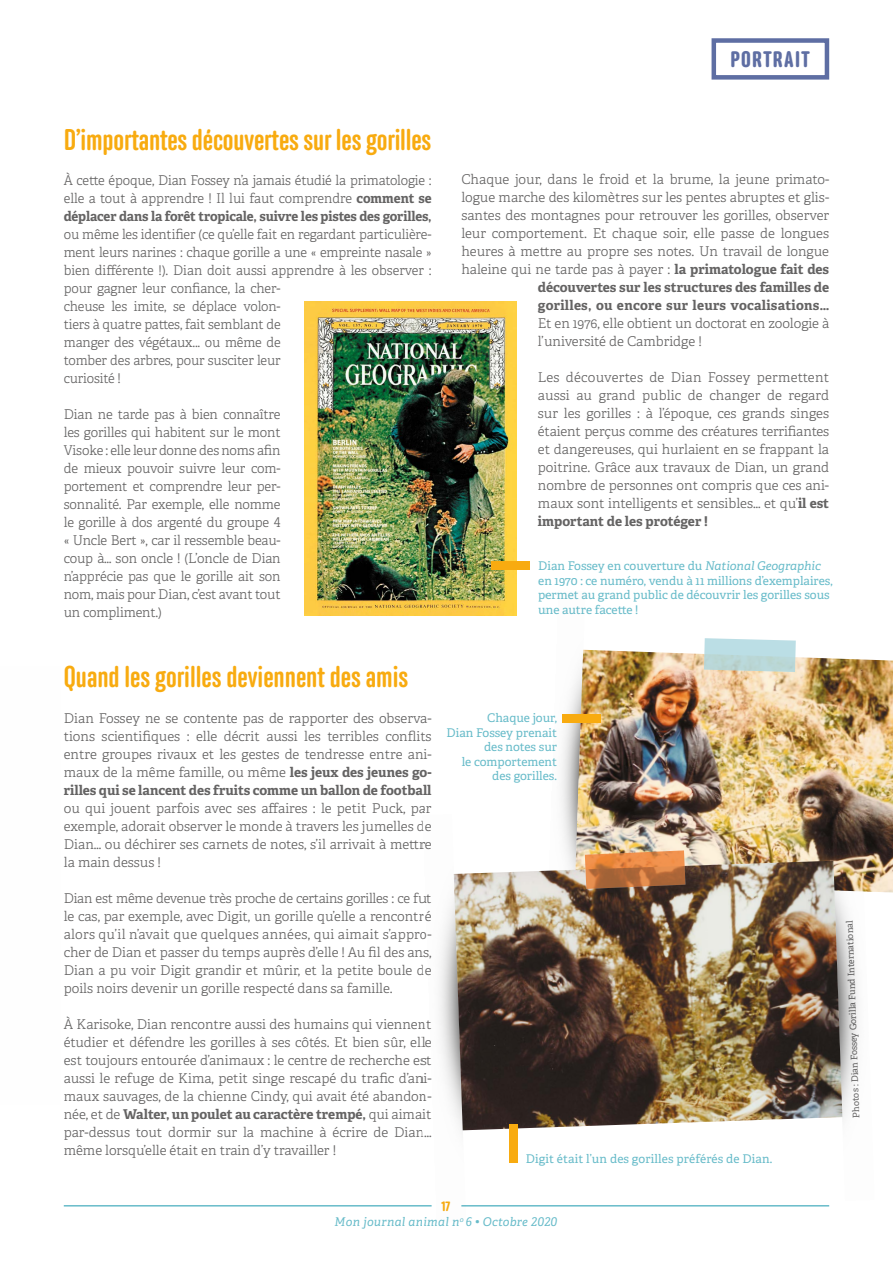
<style>
.page{position:relative;width:893px;height:1263px;background:#fff}
.page>*{position:absolute;margin:0;border:0;box-sizing:border-box;transform-origin:0 0}
.t1{font:500 30px "Anchor";letter-spacing:-.005em;color:#f8ab10}
.t2{font:600 22.5px "Anchor";letter-spacing:.06em;color:#5e6ea3}
.t3{font:300 13.5px/18px "Adelle";letter-spacing:-.005em;color:#646363;text-align:justify}
.t4{font:600 13.5px "Anchor";color:#f8ab10}
.t5{font:12px/14.4px "Adelle";color:#67bbc9}
.t6{font:italic 12px "Adelle";letter-spacing:.03em;color:#67bbc9}
.t7{font:9px "Adelle";color:#646363}
.s1{font-weight:700}
.s2{font-style:italic}
</style>
<div class="page">
<hr style="left:64px;top:1205px;width:368px;height:1px;background:#67bbc9">
<hr style="left:461px;top:1205px;width:368px;height:1px;background:#67bbc9">
<div style="left:711px;top:38px;width:118px;height:42px;border:4px solid #5e6ea3"></div>
<img style="left:305px;top:301px;width:211px;height:315px">
<div style="left:491px;top:562px;width:39px;height:8px;background:#f8ab10"></div>
<img style="left:561px;top:649px;width:24px;height:212px">
<img style="left:575px;top:650px;width:318px;height:242px">
<svg style="left:704px;top:638px;width:92px;height:34px"></svg>
<div style="left:563px;top:715px;width:38px;height:8px;background:#f8ab10"></div>
<img style="left:831px;top:792px;width:43px;height:327px">
<img style="left:422px;top:874px;width:44px;height:333px">
<img style="left:454px;top:861px;width:388px;height:269px">
<div style="left:509px;top:1124px;width:8px;height:39px;background:#f8ab10"></div>
<svg style="left:585px;top:850px;width:100px;height:39px"></svg>
<h2 class="t2" style="left:730px;top:46px;width:81px">PORTRAIT</h2>
<h1 class="t1" style="left:64px;top:122px;width:369px">D’importantes découvertes sur les gorilles</h1>
<p class="t3" style="left:64px;top:171px;width:369px">À cette époque, Dian Fossey n’a jamais étudié la primatologie : elle a tout à apprendre ! Il lui faut comprendre <span class="s1">comment se déplacer dans la forêt tropicale, suivre les pistes des gorilles,</span></p>
<p class="t3" style="left:64px;top:225px;width:369px;text-align:left">ou même les identifier (ce qu’elle fait en regardant particulière&shy;ment leurs narines : chaque gorille a une « empreinte nasale » bien différente !). Dian doit aussi apprendre à les observer : pour gagner leur confiance, la cher-<br>cheuse les imite, se déplace volon-<br>tiers à quatre pattes, fait semblant de<br>manger des végétaux... ou même de<br>tomber des arbres, pour susciter leur<br>curiosité !</p>
<p class="t3" style="left:64px;top:405px;width:218px">Dian ne tarde pas à bien connaître les gorilles qui habitent sur le mont Visoke : elle leur donne des noms afin de mieux pouvoir suivre leur com&shy;portement et comprendre leur per&shy;sonnalité. Par exemple, elle nomme le gorille à dos argenté du groupe 4 « Uncle Bert », car il ressemble beau&shy;coup à… son oncle ! (L’oncle de Dian n’apprécie pas que le gorille ait son nom, mais pour Dian, c’est avant tout un compliment.)</p>
<p class="t3" style="left:461px;top:171px;width:369px;text-align:right">Chaque jour, dans le froid et la brume, la jeune primato&shy;logue marche des kilomètres sur les pentes abruptes et glis&shy;santes des montagnes pour retrouver les gorilles, observer leur comportement. Et chaque soir, elle passe de longues heures à mettre au propre ses notes. Un travail de longue haleine qui ne tarde pas à payer : <span class="s1">la primatologue fait des découvertes sur les structures des familles de<br>gorilles, ou encore sur leurs vocalisations…</span></p>
<p class="t3" style="left:538px;top:315px;width:293px">Et en 1976, elle obtient un doctorat en zoologie à l’université de Cambridge !</p>
<p class="t3" style="left:538px;top:369px;width:293px">Les découvertes de Dian Fossey permettent aussi au grand public de changer de regard sur les gorilles : à l’époque, ces grands singes étaient perçus comme des créatures terrifiantes et dangereuses, qui hurlaient en se frappant la poitrine. Grâce aux travaux de Dian, un grand nombre de personnes ont compris que ces ani&shy;maux sont intelligents et sensibles… et qu’<span class="s1">il est important de les protéger !</span></p>
<p class="t5" style="left:538px;top:559px;width:296px">Dian Fossey en couverture du <span class="s2">National Geographic </span>en 1970 : ce numéro, vendu à 11 millions d’exemplaires, permet au grand public de découvrir les gorilles sous une autre facette !</p>
<h1 class="t1" style="left:64px;top:660px;width:346px">Quand les gorilles deviennent des amis</h1>
<p class="t3" style="left:64px;top:710px;width:369px">Dian Fossey ne se contente pas de rapporter des observa&shy;tions scientifiques : elle décrit aussi les terribles conflits entre groupes rivaux et les gestes de tendresse entre ani&shy;maux de la même famille, ou même <span class="s1">les jeux des jeunes go&shy;rilles qui se lancent des fruits comme un ballon de football</span></p>
<p class="t3" style="left:64px;top:800px;width:369px">ou qui jouent parfois avec ses affaires : le petit Puck, par exemple, adorait observer le monde à travers les jumelles de Dian… ou déchirer ses carnets de notes, s’il arrivait à mettre la main dessus !</p>
<p class="t3" style="left:64px;top:890px;width:369px">Dian est même devenue très proche de certains gorilles : ce fut le cas, par exemple, avec Digit, un gorille qu’elle a rencontré alors qu’il n’avait que quelques années, qui aimait s’appro&shy;cher de Dian et passer du temps auprès d’elle ! Au fil des ans, Dian a pu voir Digit grandir et mûrir, et la petite boule de poils noirs devenir un gorille respecté dans sa famille.</p>
<p class="t3" style="left:64px;top:1016px;width:369px">À Karisoke, Dian rencontre aussi des humains qui viennent étudier et défendre les gorilles à ses côtés. Et bien sûr, elle est toujours entourée d’animaux : le centre de recherche est aussi le refuge de Kima, petit singe rescapé du trafic d’ani&shy;maux sauvages, de la chienne Cindy, qui avait été abandon&shy;née, et de <span class="s1">Walter, un poulet au caractère trempé,</span> qui aimait par-dessus tout dormir sur la machine à écrire de Dian… même lorsqu’elle était en train d’y travailler !</p>
<p class="t5" style="left:447px;top:711px;width:112px;text-align:right">Chaque jour,<br>Dian Fossey prenait des notes sur<br>le comportement des gorilles.</p>
<p class="t5" style="left:526px;top:1152px;width:248px">Digit était l’un des gorilles préférés de Dian.</p>
<p class="t4" style="left:442px;top:1199px;width:10px">17</p>
<p class="t6" style="left:335px;top:1214px;width:224px">Mon journal animal n<sup>o</sup> 6 • Octobre 2020</p>
<p class="t7" style="left:851px;top:1118px;width:199px;rotate:-92deg">Photos : Dian Fossey Gorilla Fund International</p>
</div>
